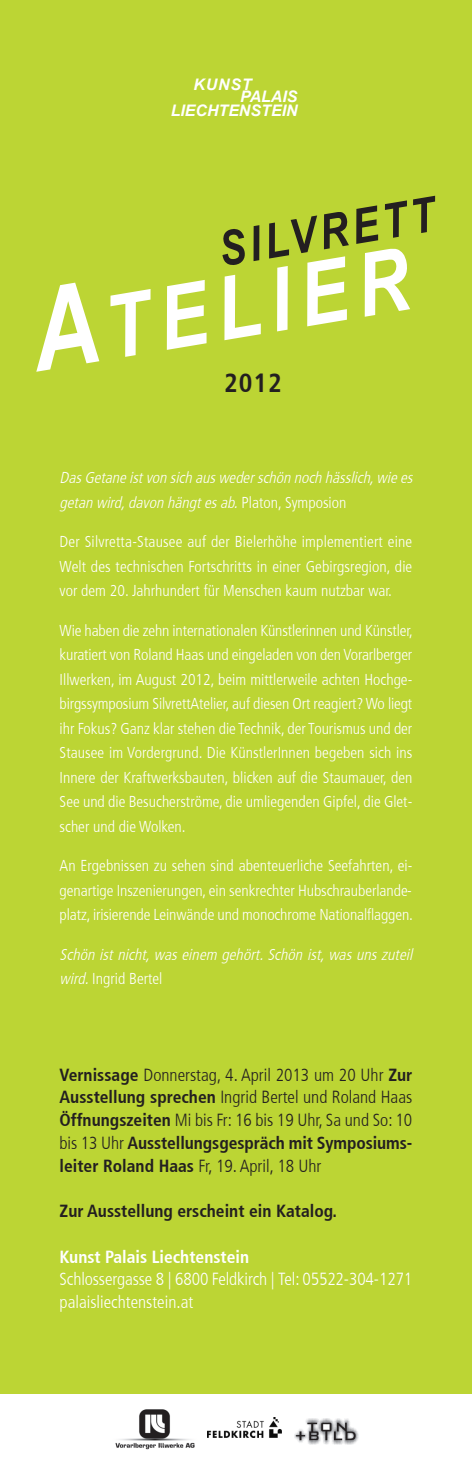
<style>
.page{position:relative;width:472px;height:1474px;background:#fff}
.page>*{position:absolute;margin:0;border:0;box-sizing:border-box;transform-origin:0 0}
.t1{font:italic 700 87.67px "Arial Narrow";color:#fff}
.t2{font:italic 700 48.12px "Arial Narrow";color:#231f20}
.t3{font:700 condensed 26.25px "Frutiger";color:#231f20}
.t4{font:300 condensed 17.5px/22.8px "Frutiger";color:#231f20;text-align:justify}
.t5{font:300 condensed 17.5px/22.8px "Frutiger";letter-spacing:-.005em;color:#fff}
.t6{font:700 condensed 17.5px "Frutiger";color:#231f20}
.t7{font:700 condensed 17.5px "Frutiger";color:#fff}
.t8{font:italic 700 15.92px "Arial";color:#fff}
.t9{font:300 condensed 15.75px/24.5px "Frutiger";color:#fff;text-align:justify}
.t10{font:italic 300 condensed 15.75px/24.5px "Frutiger";color:#fff}
.s1{font-size:113.75px}
.s2{font-style:normal}
.s3{font-weight:700}
</style>
<div class="page">
<div style="left:0;top:0;width:471px;height:1393px;background:#bcd534"></div>
<img style="left:207px;top:1417px;width:74px;height:20px">
<img style="left:115px;top:1409px;width:80px;height:41px">
<img style="left:294px;top:1418px;width:64px;height:26px">
<p class="t8" style="left:193px;top:75px;width:59px">KUNST</p>
<p class="t8" style="left:240px;top:88px;width:59px">PALAIS</p>
<p class="t8" style="left:171px;top:101px;width:128px">LIECHTENSTEIN</p>
<h2 class="t2" style="left:214px;top:223px;width:219px;rotate:-10deg">SILVRETT</h2>
<h1 class="t1" style="left:23px;top:292px;width:382px;rotate:-10deg"><span class="s1">A</span>TELIER</h1>
<h3 class="t3" style="left:224px;top:373px;width:59px">2012</h3>
<p class="t10" style="left:60px;top:467px;width:357px">Das Getane ist von sich aus weder schön noch hässlich, wie es getanwird,davonhängtesab.<span class="s2">Platon, Symposion</span></p>
<p class="t9" style="left:60px;top:531px;width:354px">Der Silvretta-Stausee auf der Bielerhöhe implementiert eine Welt des technischen Fortschritts in einer Gebirgsregion, die vor dem 20. Jahrhundert für Menschen kaum nutzbar war.</p>
<p class="t9" style="left:60px;top:619px;width:354px">Wie haben die zehn internationalen Künstlerinnen und Künstler, kuratiert von Roland Haas und eingeladen von den Vorarlberger Illwerken, im August 2012, beim mittlerweile achten Hochge&shy;birgssymposium SilvrettAtelier, auf diesen Ort reagiert?Wo liegt ihr Fokus? Ganz klar stehen die Technik, der Tourismus und der Stausee im Vordergrund. Die KünstlerInnen begeben sich ins Innere der Kraftwerksbauten, blicken auf die Staumauer, den See und die Besucherströme, die umliegenden Gipfel, die Glet&shy;scher und die Wolken.</p>
<p class="t9" style="left:60px;top:854px;width:354px">An Ergebnissen zu sehen sind abenteuerliche Seefahrten, ei&shy;genartige Inszenierungen, ein senkrechter Hubschrauberlande&shy;platz, irisierende Leinwände und monochrome Nationalflaggen.</p>
<p class="t10" style="left:60px;top:943px;width:357px">Schön ist nicht, was einem gehört. Schön ist, was uns zuteil wird.<span class="s2">Ingrid Bertel</span></p>
<p class="t4" style="left:60px;top:1064px;width:354px"><span class="s3">Vernissage</span> Donnerstag, 4. April 2013 um 20 Uhr <span class="s3">Zur Ausstellung sprechen</span> Ingrid Bertel und Roland Haas <span class="s3">Öffnungszeiten</span> Mi bis Fr: 16 bis 19 Uhr, Sa und So: 10 bis 13 Uhr <span class="s3">Ausstellungsgespräch mit Symposiums&shy;leiter Roland Haas</span> Fr, 19. April, 18 Uhr</p>
<p class="t6" style="left:60px;top:1203px;width:279px">Zur Ausstellung erscheint ein Katalog.</p>
<p class="t7" style="left:60px;top:1249px;width:191px">Kunst Palais Liechtenstein</p>
<p class="t5" style="left:60px;top:1269px;width:354px">Schlossergasse 8 | 6800 Feldkirch | Tel: 05522-304-1271 palaisliechtenstein.at</p>
</div>
